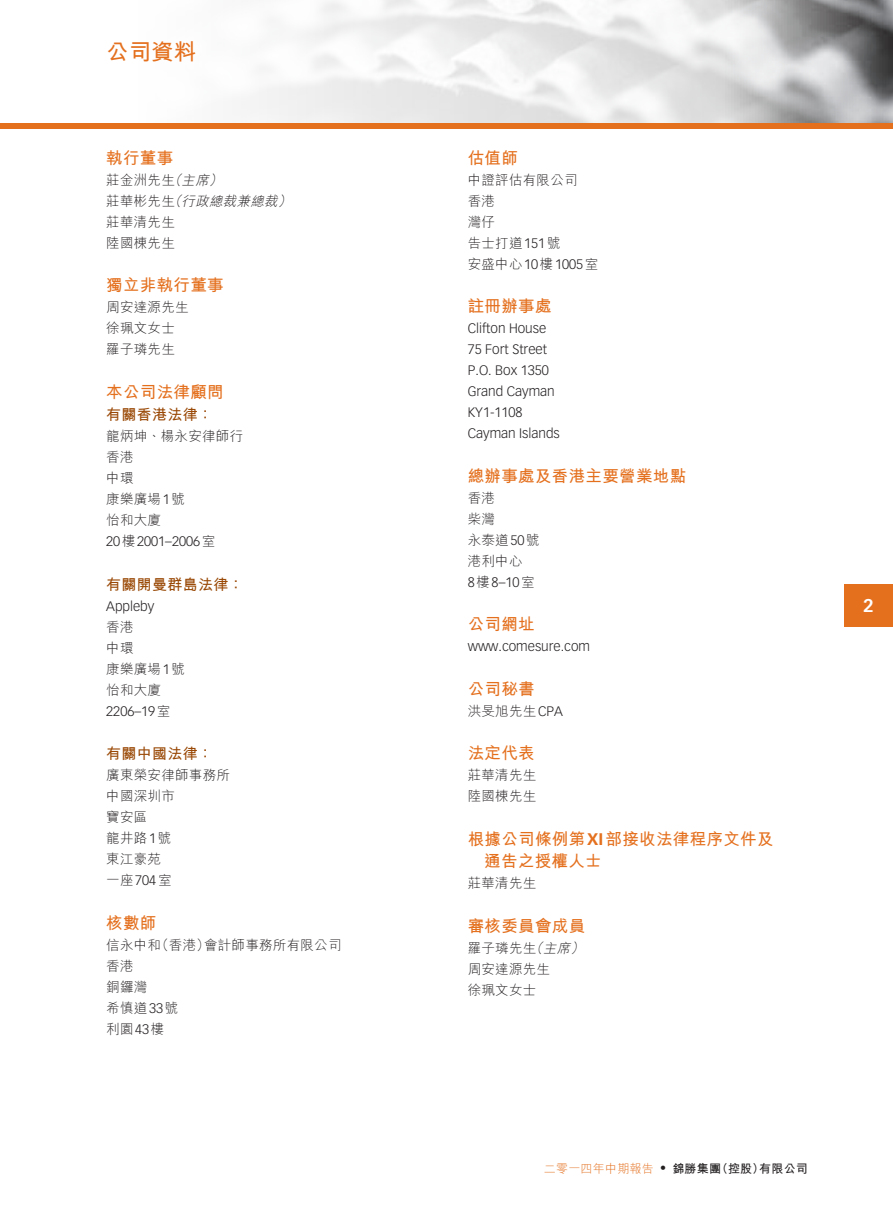
<style>
.page{position:relative;width:893px;height:1212px;background:#fff}
.page>*{position:absolute;margin:0;border:0;box-sizing:border-box;transform-origin:0 0}
.t1{font:700 22.5px "M Hei HK";color:#e4701e}
.t2{font:700 18px "Vectora LT Std";color:#fff}
.t3{font:700 16.5px/22.5px "M Hei HK";letter-spacing:.02em;color:#e4701e}
.t4{font:700 15px "M Hei HK";letter-spacing:.02em;color:#994805}
.t5{font:300 13.5px/21px "M Hei HK";letter-spacing:.02em;color:#231f20}
.t6{font:300 13.5px/21px "Vectora LT Std";color:#231f20}
.t7{font:italic 300 13.5px "M Hei HK";color:#231f20}
.t8{font:700 12px "M Hei HK";letter-spacing:.02em;color:#231f20}
.t9{font:300 12px "M Hei HK";letter-spacing:.02em;color:#e4701e}
.t10{font:300 12px "Vectora LT Std";color:#231f20}
.s1{font-family:"Vectora LT Std"}
.s2{font-family:"M Hei HK"}
</style>
<div class="page">
<img style="left:241px;top:0;width:652px;height:123px">
<div style="left:0;top:123px;width:893px;height:6px;background:#e4701e"></div>
<div style="left:844px;top:585px;width:49px;height:42px;background:#e4701e"></div>
<h1 class="t1" style="left:106px;top:36px;width:91px">公司資料</h1>
<p class="t3" style="left:106px;top:145px;width:68px">執行董事</p>
<p class="t7" style="left:168px;top:173px;width:18px">（</p>
<p class="t7" style="left:209px;top:173px;width:18px">(</p>
<p class="t5" style="left:106px;top:169px;width:70px">莊金洲先生</p>
<p class="t7" style="left:182px;top:173px;width:32px">主席</p>
<p class="t7" style="left:168px;top:194px;width:18px">（</p>
<p class="t7" style="left:278px;top:194px;width:18px">(</p>
<p class="t7" style="left:182px;top:194px;width:100px">行政總裁兼總裁</p>
<p class="t5" style="left:106px;top:190px;width:70px;text-align:justify">莊華彬先生莊華清先生陸國棟先生</p>
<p class="t3" style="left:106px;top:272px;width:119px">獨立非執行董事</p>
<p class="t5" style="left:106px;top:296px;width:84px">周安達源先生徐珮文女士羅子璘先生</p>
<p class="t3" style="left:106px;top:379px;width:119px">本公司法律顧問</p>
<p class="t4" style="left:106px;top:404px;width:108px">有關香港法律：</p>
<p class="t5" style="left:106px;top:425px;width:138px">龍炳坤、楊永安律師行香港<br>中環<br>康樂廣場<span class="s1">1</span>號<br>怡和大廈</p>
<p class="t6" style="left:106px;top:531px;width:111px">20<span class="s2">樓</span>2001–2006<span class="s2">室</span></p>
<p class="t4" style="left:106px;top:573px;width:139px">有關開曼群島法律：</p>
<p class="t6" style="left:106px;top:595px;width:50px">Appleby</p>
<p class="t5" style="left:106px;top:616px;width:80px">香港<br>中環<br>康樂廣場<span class="s1">1</span>號怡和大廈</p>
<p class="t6" style="left:106px;top:700px;width:66px">2206–19<span class="s2">室</span></p>
<p class="t4" style="left:106px;top:743px;width:108px">有關中國法律：</p>
<p class="t5" style="left:106px;top:764px;width:125px">廣東榮安律師事務所中國深圳市<br>寶安區<br>龍井路<span class="s1">1</span>號<br>東江豪苑<br>一座<span class="s1">704</span>室</p>
<p class="t3" style="left:106px;top:910px;width:52px">核數師</p>
<p class="t5" style="left:204px;top:934px;width:139px">會計師事務所有限公司</p>
<p class="t5" style="left:155px;top:934px;width:56px">（香港）</p>
<p class="t5" style="left:106px;top:934px;width:73px">信永中和<br>香港<br>銅鑼灣<br>希慎道<span class="s1">33</span>號利園<span class="s1">43</span>樓</p>
<p class="t3" style="left:468px;top:145px;width:52px">估值師</p>
<p class="t5" style="left:468px;top:169px;width:132px">中證評估有限公司<br>香港<br>灣仔<br>告士打道<span class="s1">151</span>號<br>安盛中心<span class="s1">10</span>樓<span class="s1">1005</span>室</p>
<p class="t3" style="left:468px;top:293px;width:85px">註冊辦事處</p>
<p class="t6" style="left:468px;top:318px;width:94px">Clifton House<br>75 Fort Street<br>O.P . Box 1350<br>Grand Cayman<br>KY1-1108<br>Cayman Islands</p>
<p class="t3" style="left:468px;top:463px;width:220px">總辦事處及香港主要營業地點</p>
<p class="t5" style="left:468px;top:487px;width:73px">香港<br>柴灣<br>永泰道<span class="s1">50</span>號港利中心</p>
<p class="t6" style="left:468px;top:571px;width:68px">8<span class="s2">樓</span> –8 10<span class="s2">室</span></p>
<p class="t3" style="left:468px;top:611px;width:68px">公司網址</p>
<p class="t6" style="left:468px;top:636px;width:124px">www.comesure.com</p>
<p class="t3" style="left:468px;top:676px;width:68px">公司秘書</p>
<p class="t5" style="left:468px;top:700px;width:97px">洪旻旭先生<span class="s1">CPA</span></p>
<p class="t3" style="left:468px;top:740px;width:68px">法定代表</p>
<p class="t5" style="left:468px;top:764px;width:70px">莊華清先生陸國棟先生</p>
<p class="t3" style="left:484px;top:826px;width:291px;text-indent:-17px">根據公司條例第<span class="s1">XI</span>部接收法律程序文件及通告之授權人士</p>
<p class="t5" style="left:468px;top:872px;width:70px">莊華清先生</p>
<p class="t3" style="left:468px;top:913px;width:119px">審核委員會成員</p>
<p class="t7" style="left:570px;top:941px;width:18px">(</p>
<p class="t7" style="left:530px;top:941px;width:18px">（</p>
<p class="t5" style="left:468px;top:937px;width:84px">羅子璘先生周安達源先生徐珮文女士</p>
<p class="t7" style="left:543px;top:941px;width:32px">主席</p>
<h2 class="t2" style="left:863px;top:595px;width:12px">2</h2>
<p class="t9" style="left:544px;top:1162px;width:111px">二零一四年中期報告</p>
<p class="t8" style="left:672px;top:1160px;width:50px">錦勝集團</p>
<p class="t8" style="left:716px;top:1160px;width:50px">（控股）</p>
<p class="t8" style="left:759px;top:1160px;width:50px">有限公司</p>
<p class="t10" style="left:660px;top:1161px;width:7px">•</p>
</div>
